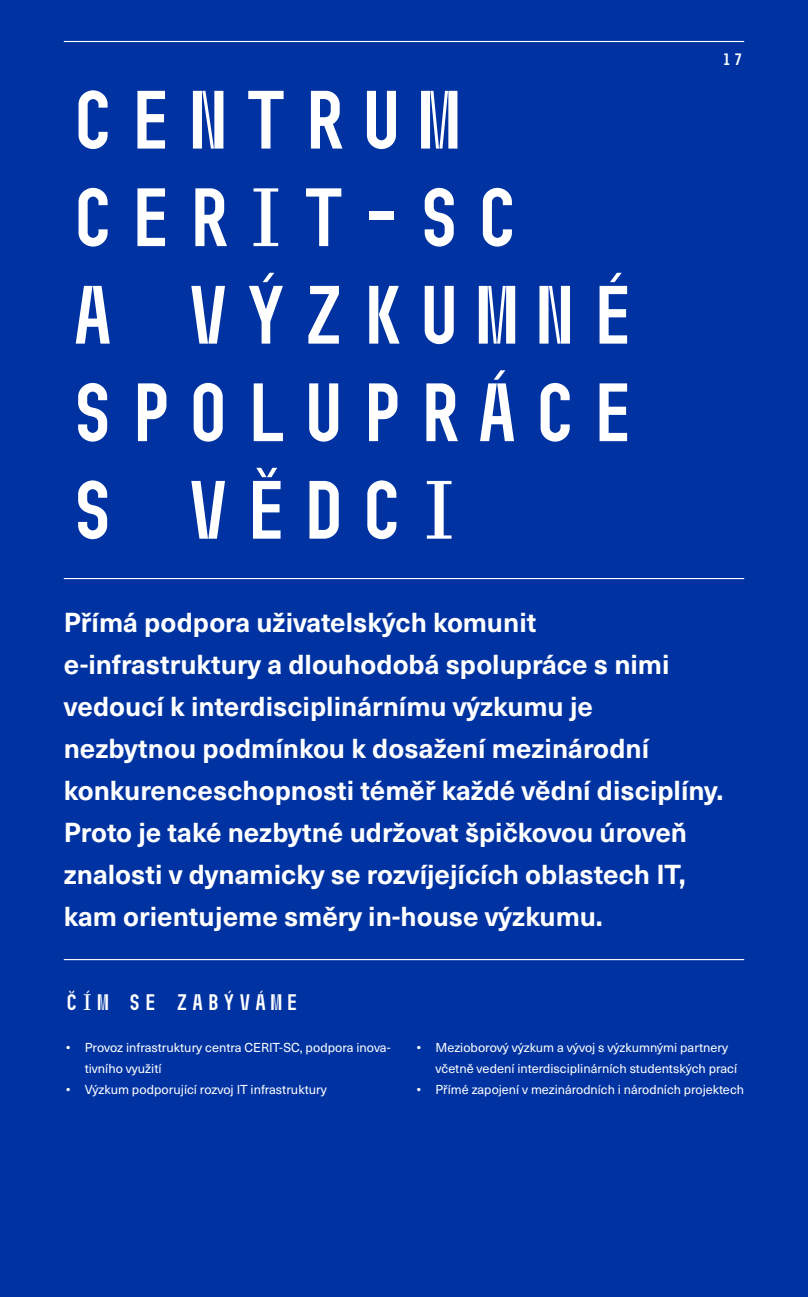
<style>
.page{position:relative;width:808px;height:1297px;background:#0033a1}
.page>*{position:absolute;margin:0;border:0;box-sizing:border-box;transform-origin:0 0}
.t1{font:700 82.5px/97.5px "Muni";color:#fff}
.t2{font:700 27px/42px "Neue Haas Unica Pro";color:#fff}
.t3{font:700 22.5px "Muni";color:#fff}
.t4{font:700 16.5px "Muni";color:#fff}
.t5{font:12.75px/21px "Neue Haas Unica Pro";color:#fff}
.s1{font-family:"Muni"}
</style>
<div class="page">
<hr style="left:64px;top:41px;width:680px;height:1px;background:#fff">
<hr style="left:64px;top:578px;width:680px;height:1px;background:#fff">
<hr style="left:64px;top:959px;width:680px;height:1px;background:#fff">
<h1 class="t1" style="left:64px;top:71px;width:579px">CENTRUM<br>CERIT-SC<br>A VÝZKUMNÉ<br>SPOLUPRÁCE<br>S VĚDCI</h1>
<p class="t4" style="left:721px;top:50px;width:25px">17</p>
<p class="t2" style="left:64px;top:601px;width:661px">Přímá podpora uživatelských komunit e-infrastruktury a dlouhodobá spolupráce s nimi vedoucí k interdisciplinárnímu výzkumu je nezbytnou podmínkou k dosažení mezinárodní konkurenceschopnosti téměř každé vědní disciplíny.<br>Proto je také nezbytné udržovat špičkovou úroveň znalosti v dynamicky se rozvíjejících oblastech IT, kam orientujeme směry in-house výzkumu.</p>
<p class="t3" style="left:64px;top:989px;width:238px">ČÍM SE ZABÝVÁME</p>
<p class="t5" style="left:85px;top:1037px;width:307px;text-indent:-21px"><span class="s1">•</span> Provoz infrastruktury centra CERIT-SC, podpora inova&shy;tivního využití</p>
<p class="t5" style="left:64px;top:1079px;width:264px"><span class="s1">•</span> Výzkum podporující rozvoj IT infrastruktury</p>
<p class="t5" style="left:435px;top:1037px;width:303px;text-indent:-21px"><span class="s1">•</span> Mezioborový výzkum a vývoj s výzkumnými partnery včetně vedení interdisciplinárních studentských prací</p>
<p class="t5" style="left:414px;top:1079px;width:331px"><span class="s1">•</span> Přímé zapojení v mezinárodních i národních projektech</p>
</div>
